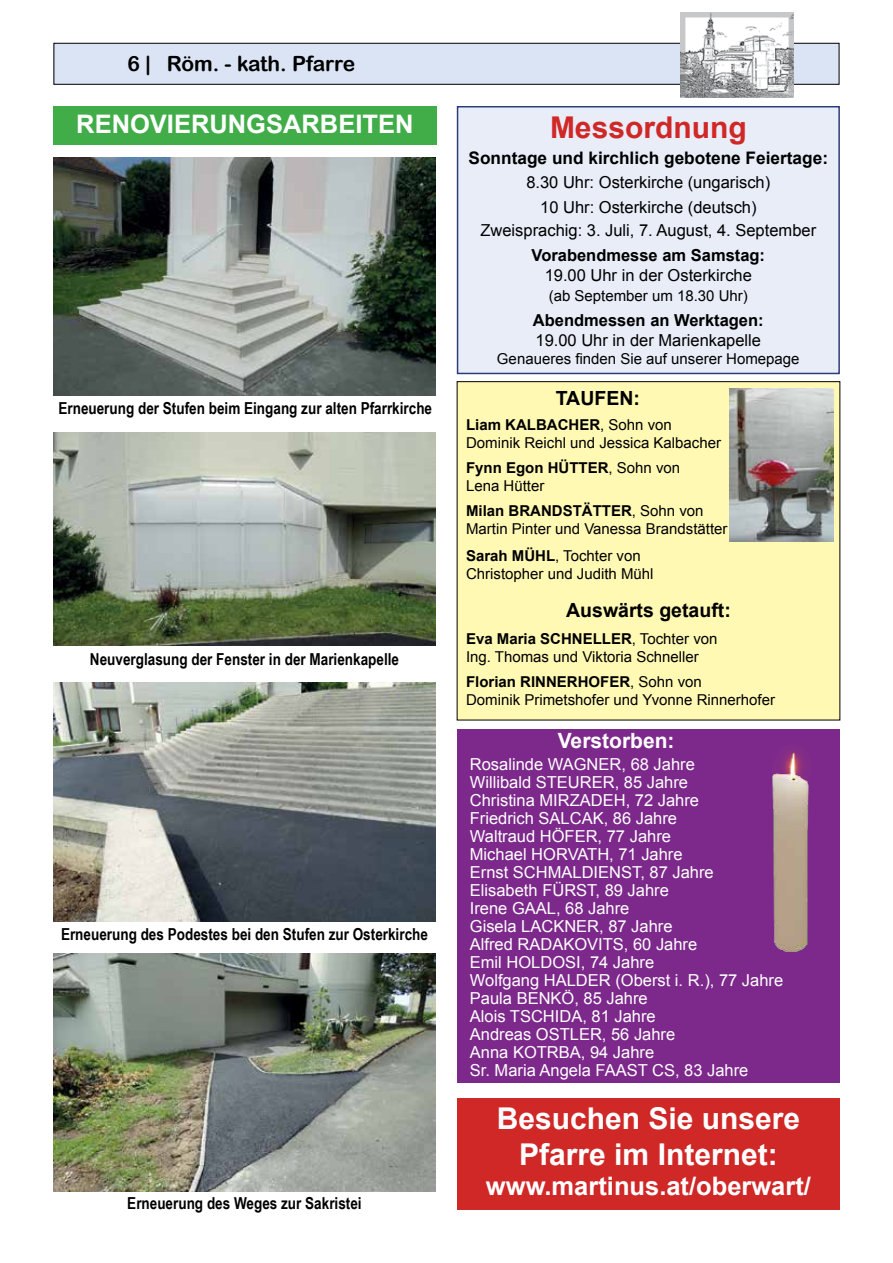
<style>
.page{position:relative;width:893px;height:1263px;background:#fff}
.page>*{position:absolute;margin:0;border:0;box-sizing:border-box;transform-origin:0 0}
.t1{font:700 30px/36px "Arial";color:#fff;text-align:center}
.t2{font:700 30px "Arial";color:#d02727}
.t3{font:700 25.5px "Arial";color:#fff}
.t4{font:21px "Arial Rounded MT Bold";letter-spacing:-.015em;color:#000}
.t5{font:700 21px "Arial";color:#fff}
.t6{font:700 19.5px "Arial";color:#000}
.t7{font:700 17.25px "Arial";color:#000}
.t8{font:16.5px/18px "Arial";color:#fff}
.t9{font:700 16.5px "Arial Narrow";color:#000}
.t10{font:16.5px/23.9px "Arial";color:#000;text-align:center}
.t11{font:700 16.5px "Arial";color:#000}
.t12{font:15px/18px "Arial";color:#000}
.s1{font-weight:700}
</style>
<div class="page">
<div style="left:54px;top:43px;width:785px;height:41px;background:#dae4f4"></div>
<div style="left:54px;top:43px;width:785px;height:42px;border:1px solid #000"></div>
<img style="left:680px;top:13px;width:114px;height:85px">
<div style="left:457px;top:729px;width:383px;height:353px;background:#7d298c"></div>
<img style="left:772px;top:752px;width:37px;height:200px">
<div style="left:457px;top:1099px;width:383px;height:111px;background:#d02727"></div>
<div style="left:458px;top:107px;width:381px;height:266px;background:#e8edf8"></div>
<div style="left:457px;top:106px;width:383px;height:268px;border:2px solid #2c3d7b"></div>
<div style="left:457px;top:382px;width:383px;height:338px;background:#fff9b4"></div>
<img style="left:730px;top:389px;width:103px;height:153px">
<div style="left:53px;top:106px;width:384px;height:39px;background:#41ad49"></div>
<img style="left:53px;top:158px;width:383px;height:237px">
<img style="left:53px;top:433px;width:383px;height:212px">
<img style="left:53px;top:683px;width:383px;height:238px">
<img style="left:53px;top:953px;width:383px;height:238px">
<p class="t4" style="left:128px;top:51px;width:229px">6 | Röm. - kath. Pfarre</p>
<h2 class="t3" style="left:76px;top:108px;width:339px">RENOVIERUNGSARBEITEN</h2>
<p class="t9" style="left:58px;top:396px;width:375px">Erneuerung der Stufen beim Eingang zur alten Pfarrkirche</p>
<p class="t9" style="left:90px;top:646px;width:311px">Neuverglasung der Fenster in der Marienkapelle</p>
<p class="t9" style="left:61px;top:921px;width:368px">Erneuerung des Podestes bei den Stufen zur Osterkirche</p>
<p class="t9" style="left:127px;top:1190px;width:236px">Erneuerung des Weges zur Sakristei</p>
<h1 class="t2" style="left:550px;top:108px;width:198px">Messordnung</h1>
<p class="t7" style="left:469px;top:146px;width:361px">Sonntage und kirchlich gebotene Feiertage:</p>
<p class="t10" style="left:480px;top:171px;width:337px">8.30 Uhr: Osterkirche (ungarisch)<br>10 Uhr: Osterkirche (deutsch)<br>Zweisprachig: 3. Juli, 7. August, 4. September</p>
<p class="t11" style="left:532px;top:244px;width:235px">Vorabendmesse am Samstag:</p>
<p class="t10" style="left:545px;top:263px;width:209px">19.00 Uhr in der Osterkirche</p>
<p class="t12" style="left:549px;top:287px;width:201px">(ab September um 18.30 Uhr)</p>
<p class="t11" style="left:533px;top:309px;width:232px">Abendmessen an Werktagen:</p>
<p class="t10" style="left:535px;top:328px;width:227px">19.00 Uhr in der Marienkapelle</p>
<p class="t12" style="left:497px;top:350px;width:304px">Genaueres finden Sie auf unserer Homepage</p>
<p class="t6" style="left:556px;top:385px;width:86px">TAUFEN:</p>
<p class="t12" style="left:466px;top:416px;width:257px"><span class="s1">Liam KALBACHER</span>, Sohn von<br>Dominik Reichl und Jessica Kalbacher</p>
<p class="t12" style="left:466px;top:459px;width:216px"><span class="s1">Fynn Egon HÜTTER</span>, Sohn von<br>Lena Hütter</p>
<p class="t12" style="left:466px;top:502px;width:263px"><span class="s1">Milan BRANDSTÄTTER</span>, Sohn von<br>Martin Pinter und Vanessa Brandstätter</p>
<p class="t12" style="left:466px;top:547px;width:189px"><span class="s1">Sarah MÜHL</span>, Tochter von<br>Christopher und Judith Mühl</p>
<p class="t6" style="left:566px;top:597px;width:166px">Auswärts getauft:</p>
<p class="t12" style="left:466px;top:630px;width:253px"><span class="s1">Eva Maria SCHNELLER</span>, Tochter von<br>Ing. Thomas und Viktoria Schneller</p>
<p class="t12" style="left:466px;top:673px;width:311px"><span class="s1">Florian RINNERHOFER</span>, Sohn von<br>Dominik Primetshofer und Yvonne Rinnerhofer</p>
<p class="t5" style="left:558px;top:727px;width:118px">Verstorben:</p>
<p class="t8" style="left:470px;top:755px;width:315px">Rosalinde WAGNER, 68 Jahre<br>Willibald STEURER, 85 Jahre<br>Christina MIRZADEH, 72 Jahre<br>Friedrich SALCAK, 86 Jahre<br>Waltraud HÖFER, 77 Jahre<br>Michael HORVATH, 71 Jahre<br>Ernst SCHMALDIENST, 87 Jahre<br>Elisabeth FÜRST, 89 Jahre<br>Irene GAAL, 68 Jahre<br>Gisela LACKNER, 87 Jahre<br>Alfred RADAKOVITS, 60 Jahre<br>Emil HOLDOSI, 74 Jahre<br>Wolfgang HALDER (Oberst i. R.), 77 Jahre<br>Paula BENKÖ, 85 Jahre<br>Alois TSCHIDA, 81 Jahre<br>Andreas OSTLER, 56 Jahre<br>Anna KOTRBA, 94 Jahre<br>Sr. Maria Angela FAAST CS, 83 Jahre</p>
<h1 class="t1" style="left:497px;top:1102px;width:305px">Besuchen Sie unsere<br>Pfarre im Internet:</h1>
<h2 class="t3" style="left:486px;top:1169px;width:326px">www.martinus.at/oberwart/</h2>
</div>
